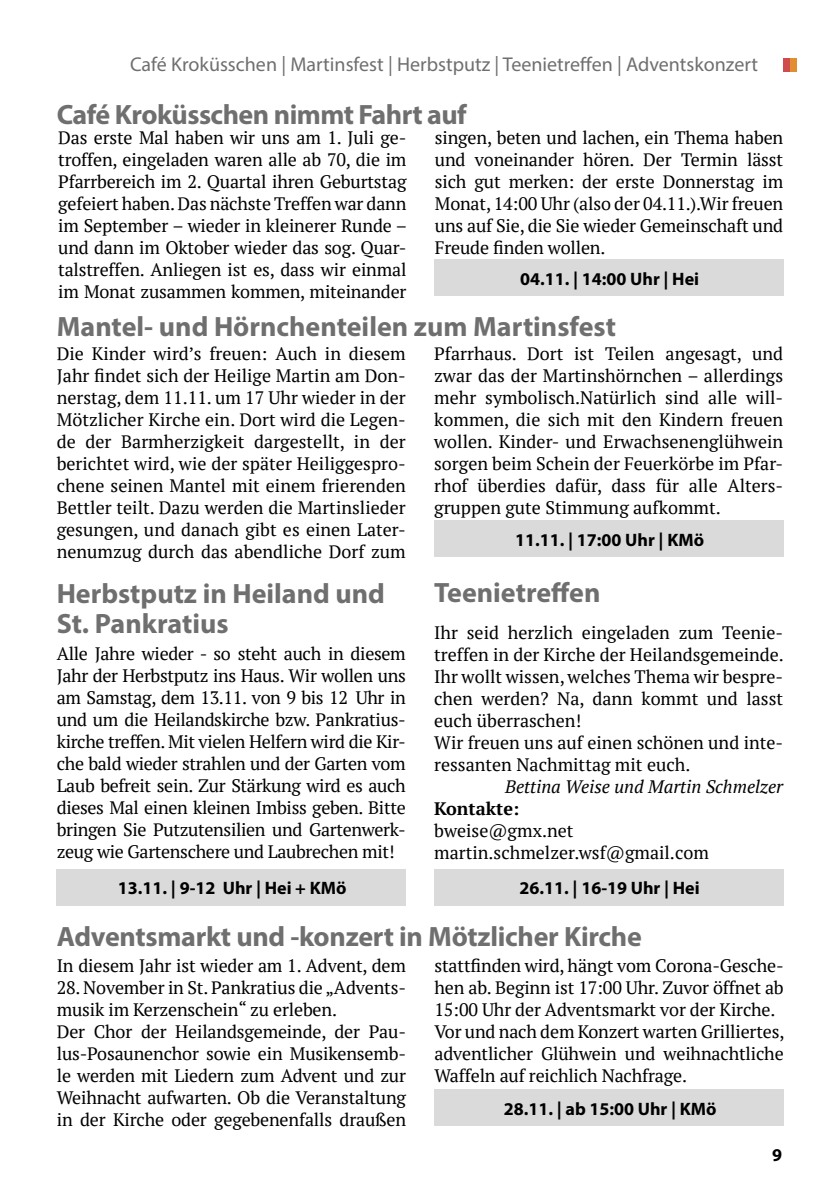
<style>
.page{position:relative;width:840px;height:1191px;background:#fff}
.page>*{position:absolute;margin:0;border:0;box-sizing:border-box;transform-origin:0 0}
.t1{font:700 28px/30px "Myriad Pro";letter-spacing:-.005em;color:#706f6f}
.t2{font:20px "Myriad Pro";color:#706f6f}
.t3{font:18px/22px "PT Serif";letter-spacing:-.01em;color:#000;text-align:justify}
.t4{font:700 18px "Myriad Pro";color:#000}
.t5{font:italic 18px "PT Serif";color:#000}
.t6{font:700 18px "PT Serif";color:#000}
</style>
<div class="page">
<div style="left:434px;top:1089px;width:349px;height:37px;background:#dadada"></div>
<svg style="left:789px;top:58px;width:7px;height:14px"></svg>
<div style="left:782px;top:58px;width:7px;height:14px;background:#ce4c4e"></div>
<div style="left:434px;top:869px;width:348px;height:37px;background:#dadada"></div>
<div style="left:434px;top:520px;width:348px;height:37px;background:#dadada"></div>
<div style="left:57px;top:869px;width:348px;height:37px;background:#dadada"></div>
<div style="left:434px;top:259px;width:348px;height:37px;background:#dadada"></div>
<p class="t2" style="left:130px;top:52px;width:629px">Café Kroküsschen | Martinsfest | Herbstputz | Teenietreffen | Adventskonzert</p>
<h1 class="t1" style="left:57px;top:98px;width:411px">Café Kroküsschen nimmt Fahrt auf</h1>
<p class="t3" style="left:58px;top:126px;width:350px">Das erste Mal haben wir uns am 1. Juli ge&shy;troffen, eingeladen waren alle ab 70, die im Pfarrbereich im 2. Quartal ihren Geburtstag gefeiert haben. Das nächste Treffen war dann im September – wieder in kleinerer Runde – und dann im Oktober wieder das sog. Quar&shy;talstreffen. Anliegen ist es, dass wir einmal im Monat zusammen kommen, miteinander</p>
<p class="t3" style="left:434px;top:126px;width:349px">singen, beten und lachen, ein Thema haben und voneinander hören. Der Termin lässt sich gut merken: der erste Donnerstag im Monat, 14:00 Uhr (also der 04.11.).Wir freuen uns auf Sie, die Sie wieder Gemeinschaft und Freude finden wollen.</p>
<p class="t4" style="left:520px;top:267px;width:180px">04.11. | 14:00 Uhr | Hei</p>
<h1 class="t1" style="left:57px;top:311px;width:560px">Mantel- und Hörnchenteilen zum Martinsfest</h1>
<p class="t3" style="left:57px;top:343px;width:350px">Die Kinder wird’s freuen: Auch in diesem Jahr findet sich der Heilige Martin am Don&shy;nerstag, dem 11.11. um 17 Uhr wieder in der Mötzlicher Kirche ein. Dort wird die Legen&shy;de der Barmherzigkeit dargestellt, in der berichtet wird, wie der später Heiliggespro&shy;chene seinen Mantel mit einem frierenden Bettler teilt. Dazu werden die Martinslieder gesungen, und danach gibt es einen Later&shy;nenumzug durch das abendliche Dorf zum</p>
<p class="t3" style="left:434px;top:343px;width:350px">Pfarrhaus. Dort ist Teilen angesagt, und zwar das der Martinshörnchen – allerdings mehr symbolisch.Natürlich sind alle will&shy;kommen, die sich mit den Kindern freuen wollen. Kinder- und Erwachsenenglühwein sorgen beim Schein der Feuerkörbe im Pfar&shy;rhof überdies dafür, dass für alle Alters&shy;gruppen gute Stimmung aufkommt.</p>
<p class="t4" style="left:515px;top:528px;width:190px">11.11. | 17:00 Uhr | KMö</p>
<h1 class="t1" style="left:57px;top:577px;width:329px">Herbstputz in Heiland und<br>St. Pankratius</h1>
<p class="t3" style="left:57px;top:643px;width:350px">Alle Jahre wieder - so steht auch in diesem Jahr der Herbstputz ins Haus. Wir wollen uns am Samstag, dem 13.11. von 9 bis 12 Uhr in und um die Heilandskirche bzw. Pankratius&shy;kirche treffen. Mit vielen Helfern wird die Kir&shy;che bald wieder strahlen und der Garten vom Laub befreit sein. Zur Stärkung wird es auch dieses Mal einen kleinen Imbiss geben. Bitte bringen Sie Putzutensilien und Gartenwerk&shy;zeug wie Gartenschere und Laubrechen mit!</p>
<p class="t4" style="left:118px;top:876px;width:230px">13.11. | 9-12 Uhr | Hei + KMö</p>
<h1 class="t1" style="left:434px;top:577px;width:168px">Teenietreffen</h1>
<p class="t3" style="left:434px;top:621px;width:351px;text-align:left">Ihr seid herzlich eingeladen zum Teenie&shy;treffen in der Kirche der Heilandsgemeinde.<br>Ihr wollt wissen, welches Thema wir bespre&shy;chen werden? Na, dann kommt und lasst euch überraschen!<br>Wir freuen uns auf einen schönen und inte&shy;ressanten Nachmittag mit euch.</p>
<p class="t5" style="left:505px;top:775px;width:279px">Bettina Weise und Martin Schmelzer</p>
<p class="t6" style="left:434px;top:796px;width:86px">Kontakte:</p>
<p class="t3" style="left:434px;top:819px;width:276px">bweise@gmx.net martin.schmelzer.wsf@gmail.com</p>
<p class="t4" style="left:519px;top:876px;width:181px">26.11. | 16-19 Uhr | Hei</p>
<h1 class="t1" style="left:57px;top:921px;width:586px">Adventsmarkt und -konzert in Mötzlicher Kirche</h1>
<p class="t3" style="left:57px;top:954px;width:350px">In diesem Jahr ist wieder am 1. Advent, dem</p>
<p class="t3" style="left:57px;top:976px;width:350px;text-align:left">28. November in St. Pankratius die „Advents&shy;musik im Kerzenschein“ zu erleben.<br>Der Chor der Heilandsgemeinde, der Pau&shy;lus-Posaunenchor sowie ein Musikensemb&shy;le werden mit Liedern zum Advent und zur Weihnacht aufwarten. Ob die Veranstaltung in der Kirche oder gegebenenfalls draußen</p>
<p class="t3" style="left:434px;top:954px;width:351px;text-align:left">stattfinden wird, hängt vom Corona-Gesche&shy;hen ab. Beginn ist 17:00 Uhr. Zuvor öffnet ab 15:00 Uhr der Adventsmarkt vor der Kirche.<br>Vor und nach dem Konzert warten Grilliertes, adventlicher Glühwein und weihnachtliche Waffeln auf reichlich Nachfrage.</p>
<p class="t4" style="left:503px;top:1096px;width:214px">28.11. | ab 15:00 Uhr | KMö</p>
<p class="t4" style="left:771px;top:1143px;width:11px">9</p>
</div>
